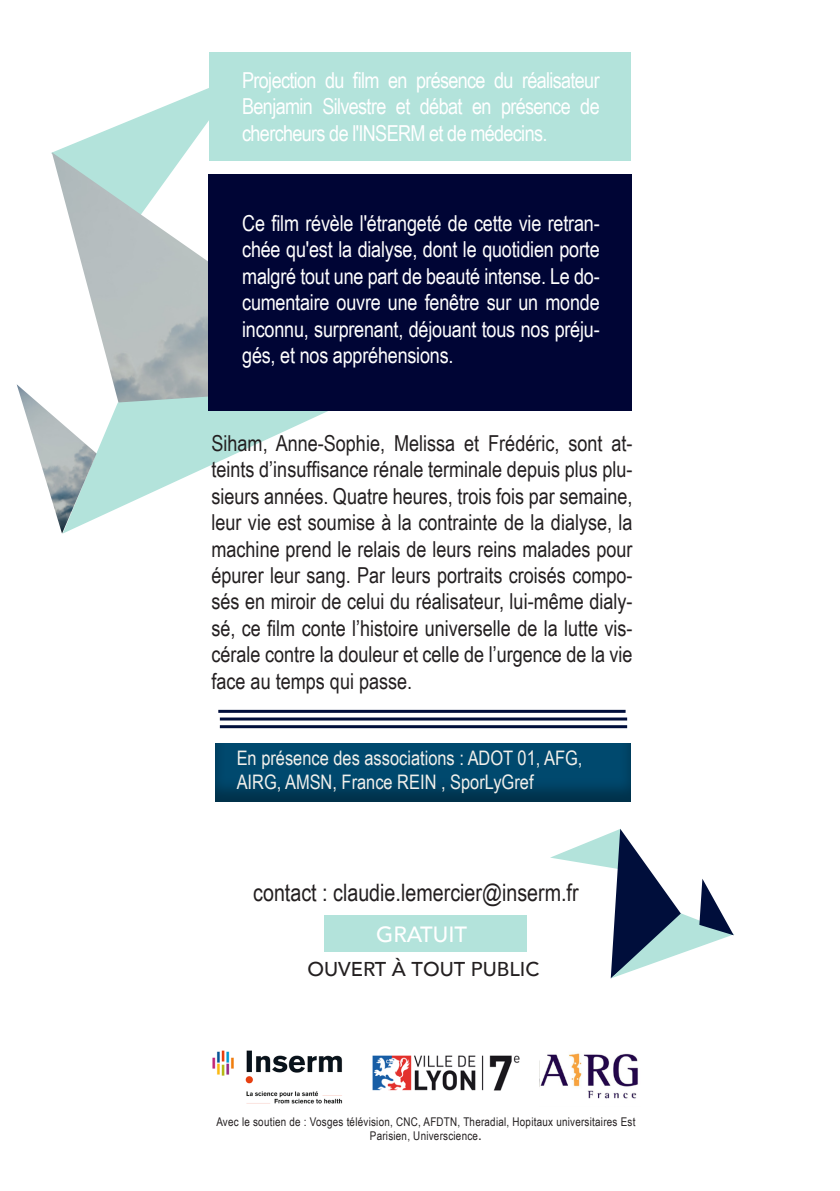
<style>
.page{position:relative;width:840px;height:1191px;background:#fff}
.page>*{position:absolute;margin:0;border:0;box-sizing:border-box;transform-origin:0 0}
.t1{font:24px "Arial Narrow";color:#231f20}
.t2{font:22px/26.4px "Arial Narrow";color:#231f20;text-align:justify}
.t3{font:22px/26.4px "Arial Narrow";letter-spacing:-.02em;color:#fff;text-align:justify}
.t4{font:500 22px "Avenir";color:#fff}
.t5{font:20px/24px "Arial Narrow";color:#f2f0eb}
.t6{font:500 20px "Avenir";color:#231f20}
.t7{font:12px/14px "Arial Narrow";letter-spacing:.02em;color:#231f20;text-align:center}
.s1{font-size:16px}
</style>
<div class="page">
<div style="left:209px;top:52px;width:421px;height:109px;background:#b3e3db"></div>
<svg style="left:51px;top:88px;width:158px;height:66px"></svg>
<img style="left:52px;top:152px;width:157px;height:233px">
<svg style="left:96px;top:385px;width:288px;height:133px"></svg>
<img style="left:17px;top:384px;width:79px;height:149px">
<div style="left:208px;top:174px;width:422px;height:236px;background:#000535"></div>
<div style="left:324px;top:915px;width:203px;height:37px;background:#b3e3db"></div>
<img style="left:539px;top:1053px;width:99px;height:46px">
<img style="left:372px;top:1055px;width:148px;height:36px">
<img style="left:212px;top:1050px;width:131px;height:54px">
<svg style="left:550px;top:829px;width:184px;height:149px"></svg>
<hr style="left:220px;top:717px;width:406px;height:3px;background:#000e3b">
<hr style="left:220px;top:725px;width:406px;height:3px;background:#000e3b">
<hr style="left:218px;top:710px;width:407px;height:3px;background:#000e3b">
<div style="left:212px;top:739px;width:420px;height:64px;background:#231f20;opacity:.38"></div>
<p class="t3" style="left:242px;top:66px;width:359px">Projection du film en présence du réalisateur Benjamin Silvestre et débat en présence de chercheurs de l'INSERM et de médecins.</p>
<p class="t3" style="left:242px;top:209px;width:359px">Ce film révèle l'étrangeté de cette vie retran&shy;chée qu'est la dialyse, dont le quotidien porte malgré tout une part de beauté intense. Le do&shy;cumentaire ouvre une fenêtre sur un monde inconnu, surprenant, déjouant tous nos préju&shy;gés, et nos appréhensions.</p>
<p class="t2" style="left:211px;top:429px;width:422px">Siham, Anne-Sophie, Melissa et Frédéric, sont at&shy;teints d’insuffisance rénale terminale depuis plus plu&shy;sieurs années. Quatre heures, trois fois par semaine, leur vie est soumise à la contrainte de la dialyse, la machine prend le relais de leurs reins malades pour épurer leur sang. Par leurs portraits croisés compo&shy;sés en miroir de celui du réalisateur, lui-même dialy&shy;sé, ce film conte l’histoire universelle de la lutte vis&shy;cérale contre la douleur et celle de l’urgence de la vie face au temps qui passe.</p>
<p class="t5" style="left:236px;top:745px;width:347px">En présence des associations : ADOT 01, AFG,<br>AIRG, AMSN, France REIN , SporLyGref</p>
<p class="t1" style="left:253px;top:875px;width:327px">contact : claudie.lemercier@inserm.fr</p>
<p class="t4" style="left:376px;top:915px;width:92px">GRATUIT</p>
<p class="t6" style="left:307px;top:952px;width:233px">OUVERT À TOUT PUBLIC</p>
<p class="t7" style="left:216px;top:1114px;width:420px">Avec le soutien de : Vosges télévision, CNC, AFDTN, Theradial, Hopitaux universitaires Est<br>Parisien, Universcience<span class="s1">.</span></p>
</div>
